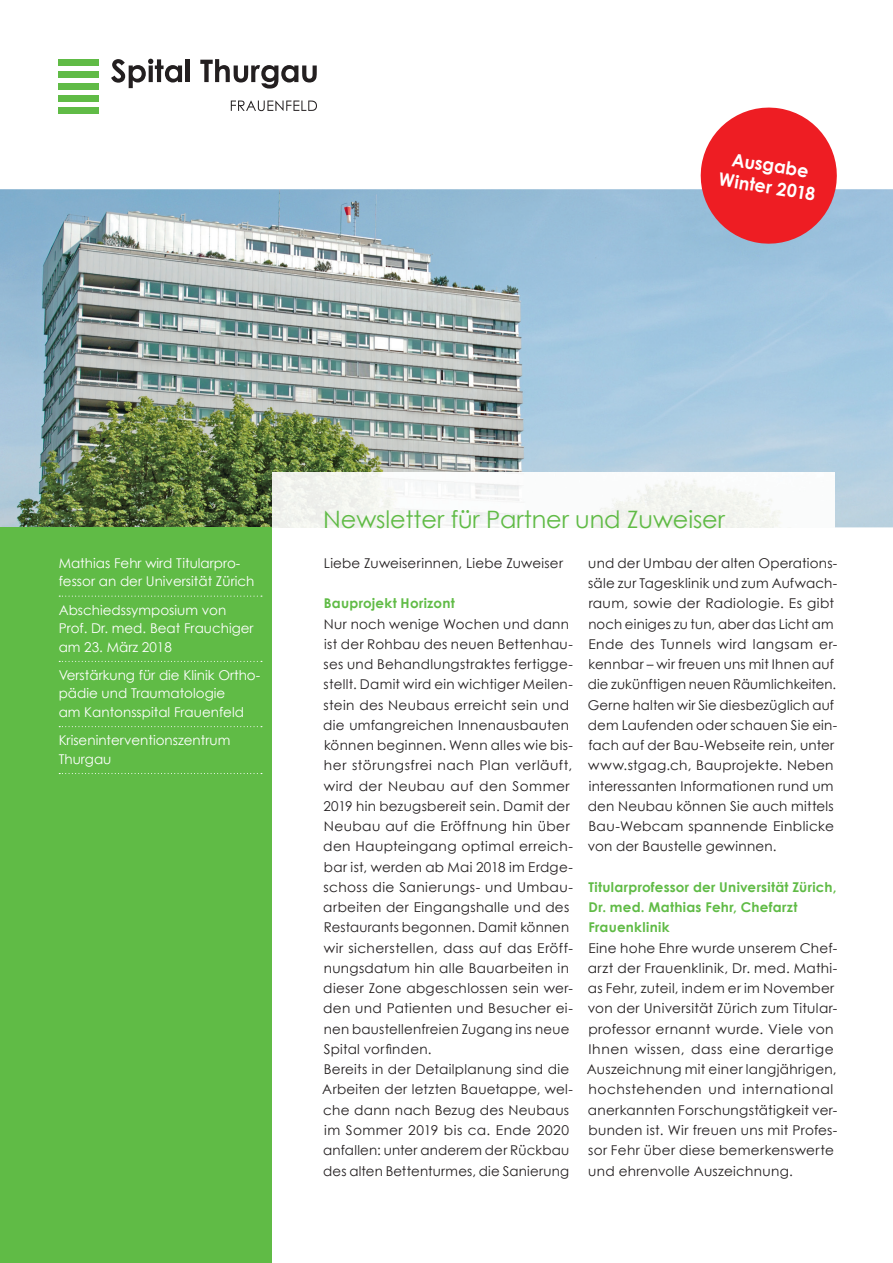
<style>
.page{position:relative;width:893px;height:1263px;background:#fff}
.page>*{position:absolute;margin:0;border:0;box-sizing:border-box;transform-origin:0 0}
.t1{font:24px "Century Gothic";letter-spacing:-.005em;color:#60bb46}
.t2{font:700 18px/21.6px "Century Gothic";color:#fff;text-align:center}
.t3{font:13.5px/20.2px "Century Gothic";letter-spacing:.02em;color:#231f20}
.t4{font:13.5px/18.3px "Century Gothic";color:#fff}
.t5{font:700 13.5px/20.2px "Century Gothic";letter-spacing:.02em;color:#60bb46}
</style>
<div class="page">
<img style="left:0;top:189px;width:893px;height:338px">
<svg style="left:696px;top:107px;width:146px;height:142px;background:#e2565e"></svg>
<div style="left:59px;top:59px;width:40px;height:7px;background:#60bb46"></div>
<div style="left:59px;top:107px;width:40px;height:7px;background:#60bb46"></div>
<div style="left:59px;top:71px;width:40px;height:7px;background:#60bb46"></div>
<div style="left:59px;top:83px;width:40px;height:7px;background:#60bb46"></div>
<div style="left:59px;top:95px;width:40px;height:7px;background:#60bb46"></div>
<svg style="left:111px;top:59px;width:71px;height:29px"></svg>
<hr style="left:186px;top:59px;width:4px;height:23px;background:#231f20">
<svg style="left:200px;top:59px;width:117px;height:30px"></svg>
<svg style="left:231px;top:101px;width:86px;height:10px"></svg>
<img style="left:272px;top:472px;width:562px;height:55px">
<div style="left:0;top:527px;width:272px;height:736px;background:#60bb46"></div>
<svg style="left:59px;top:596px;width:203px;height:1px"></svg>
<svg style="left:59px;top:661px;width:203px;height:1px"></svg>
<svg style="left:59px;top:726px;width:203px;height:1px"></svg>
<svg style="left:59px;top:773px;width:203px;height:1px"></svg>
<h2 class="t2" style="left:724px;top:146px;width:99px;rotate:9deg">Ausgabe<br>Winter 2018</h2>
<p class="t4" style="left:59px;top:554px;width:197px">Mathias Fehr wird Titularpro&shy;fessor an der Universität Zürich</p>
<p class="t4" style="left:59px;top:600px;width:197px">Abschiedssymposium von<br>Prof. Dr. med. Beat Frauchiger am 23. März 2018</p>
<p class="t4" style="left:59px;top:666px;width:203px">Verstärkung für die Klinik Ortho&shy;pädie und Traumatologie<br>am Kantonsspital Frauenfeld</p>
<p class="t4" style="left:59px;top:731px;width:173px">Kriseninterventionszentrum<br>Thurgau</p>
<h1 class="t1" style="left:323px;top:504px;width:403px">Newsletter für Partner und Zuweiser</h1>
<p class="t3" style="left:324px;top:553px;width:241px">Liebe Zuweiserinnen, Liebe Zuweiser</p>
<p class="t5" style="left:324px;top:593px;width:132px">Bauprojekt Horizont</p>
<p class="t3" style="left:322px;top:613px;width:252px">Nur noch wenige Wochen und dann ist der Rohbau des neuen Bettenhau&shy;ses und Behandlungstraktes fertigge&shy;stellt. Damit wird ein wichtiger Meilen&shy;stein des Neubaus erreicht sein und die umfangreichen Innenausbauten können beginnen. Wenn alles wie bis&shy;her störungsfrei nach Plan verläuft, wird der Neubau auf den Sommer 2019 hin bezugsbereit sein. Damit der Neubau auf die Eröffnung hin über den Haupteingang optimal erreich&shy;bar ist, werden ab Mai 2018 im Erdge&shy;schoss die Sanierungs- und Umbau&shy;arbeiten der Eingangshalle und des Restaurants begonnen. Damit können wir sicherstellen, dass auf das Eröff&shy;nungsdatum hin alle Bauarbeiten in dieser Zone abgeschlossen sein wer&shy;den und Patienten und Besucher ei&shy;nen baustellenfreien Zugang ins neue Spital vorfinden.<br>Bereits in der Detailplanung sind die Arbeiten der letzten Bauetappe, wel&shy;che dann nach Bezug des Neubaus im Sommer 2019 bis ca. Ende 2020 anfallen: unter anderem der Rückbau des alten Bettenturmes, die Sanierung</p>
<p class="t3" style="left:588px;top:553px;width:251px">und der Umbau der alten Operations&shy;säle zur Tagesklinik und zum Aufwach&shy;raum, sowie der Radiologie. Es gibt noch einiges zu tun, aber das Licht am Ende des Tunnels wird langsam er&shy;kennbar – wir freuen uns mit Ihnen auf die zukünftigen neuen Räumlichkeiten.<br>Gerne halten wir Sie diesbezüglich auf dem Laufenden oder schauen Sie ein&shy;fach auf der Bau-Webseite rein, unter www.stgag.ch, Bauprojekte. Neben interessanten Informationen rund um den Neubau können Sie auch mittels Bau-Webcam spannende Einblicke von der Baustelle gewinnen.</p>
<p class="t5" style="left:588px;top:877px;width:250px">Titularprofessor der Universität Zürich,<br>Dr. med. Mathias Fehr, Chefarzt<br>Frauenklinik</p>
<p class="t3" style="left:587px;top:937px;width:252px">Eine hohe Ehre wurde unserem Chef&shy;arzt der Frauenklinik, Dr. med. Mathi&shy;as Fehr, zuteil, indem er im November von der Universität Zürich zum Titular&shy;professor ernannt wurde. Viele von Ihnen wissen, dass eine derartige Auszeichnung mit einer langjährigen, hochstehenden und international anerkannten Forschungstätigkeit ver&shy;bunden ist. Wir freuen uns mit Profes&shy;sor Fehr über diese bemerkenswerte und ehrenvolle Auszeichnung.</p>
</div>
